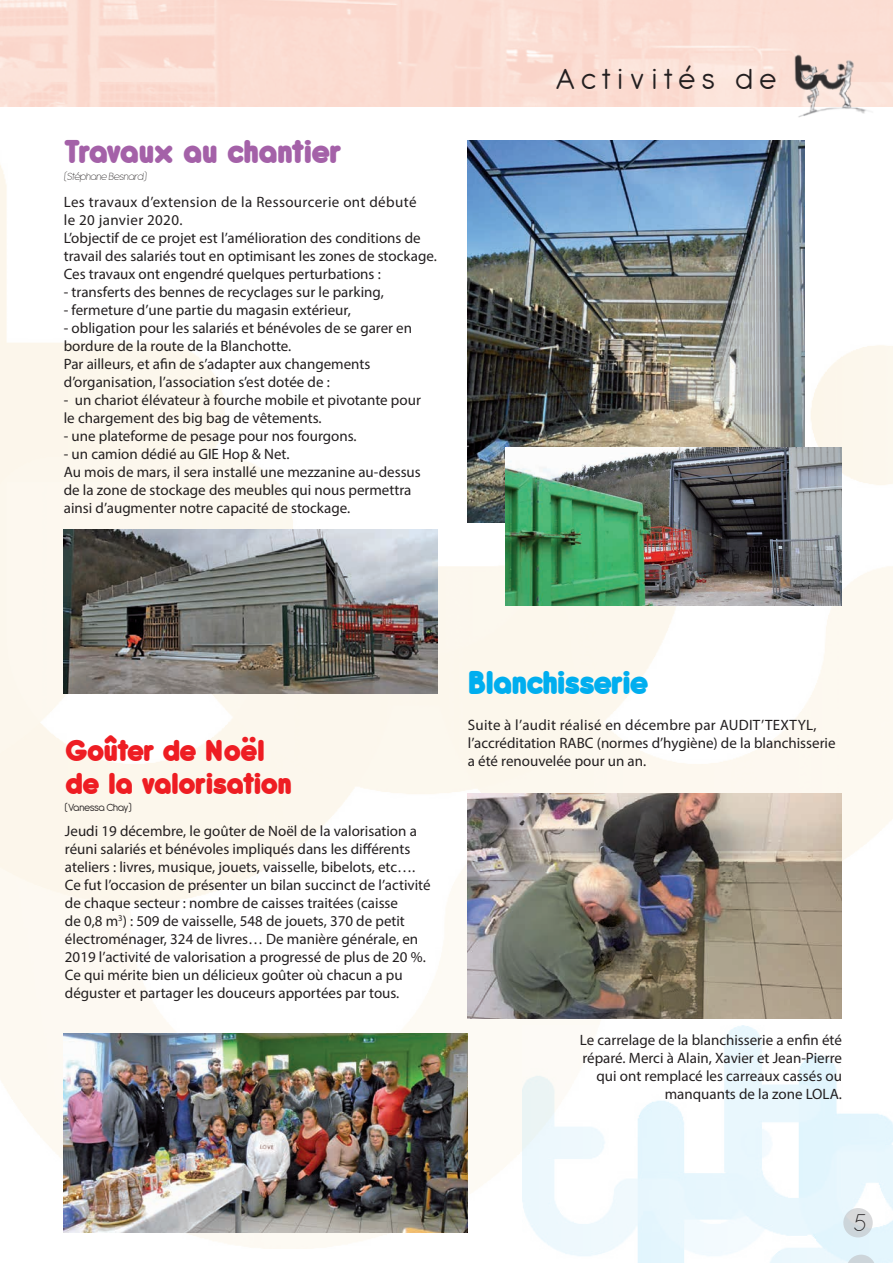
<style>
.page{position:relative;width:893px;height:1263px;background:#fff}
.page>*{position:absolute;margin:0;border:0;box-sizing:border-box;transform-origin:0 0}
.t1{font:800 36px "Antipasto";letter-spacing:-.05em;color:#a461a8}
.t2{font:800 36px "Antipasto";letter-spacing:-.06em;color:#00aeef}
.t3{font:800 33px/33px "Antipasto";letter-spacing:-.05em;color:#ee1d23}
.t4{font:31.5px "Antipasto";letter-spacing:.2em;color:#231f20}
.t5{font:200 25.5px "Antipasto";color:#231f20}
.t6{font:15px/18px "Myriad Pro";color:#231f20}
.t7{font:200 11.25px "Antipasto";color:#231f20}
.t8{font:11.25px "Antipasto";letter-spacing:-.045em;color:#231f20}
</style>
<div class="page">
<img style="left:0;top:140px;width:893px;height:1109px">
<img style="left:523px;top:1025px;width:370px;height:238px">
<svg style="left:835px;top:1254px;width:41px;height:9px"></svg>
<div style="left:843px;top:1208px;width:30px;height:29px;background:#d7d9da;border-radius:15px"></div>
<div style="left:0;top:0;width:893px;height:107px;background:#fbddd2"></div>
<img style="left:794px;top:53px;width:79px;height:64px">
<img style="left:468px;top:140px;width:336px;height:382px">
<img style="left:505px;top:447px;width:337px;height:158px">
<img style="left:64px;top:529px;width:374px;height:165px">
<img style="left:468px;top:793px;width:374px;height:225px">
<img style="left:64px;top:1033px;width:404px;height:200px">
<h1 class="t1" style="left:64px;top:129px;width:279px">Travaux au chantier</h1>
<p class="t7" style="left:64px;top:170px;width:86px">(Stéphane Besnard)</p>
<p class="t6" style="left:64px;top:193px;width:375px">Les travaux d’extension de la Ressourcerie ont débuté<br>le 20 janvier 2020.<br>L’objectif de ce projet est l’amélioration des conditions de travail des salariés tout en optimisant les zones de stockage.<br>Ces travaux ont engendré quelques perturbations :</p>
<p class="t6" style="left:64px;top:283px;width:322px">- transferts des bennes de recyclages sur le parking,</p>
<p class="t6" style="left:64px;top:301px;width:288px">- fermeture d’une partie du magasin extérieur,</p>
<p class="t6" style="left:64px;top:319px;width:350px">- obligation pour les salariés et bénévoles de se garer en bordure de la route de la Blanchotte.<br>Par ailleurs, et afin de s’adapter aux changements d’organisation, l’association s’est dotée de :</p>
<p class="t6" style="left:64px;top:391px;width:359px">- un chariot élévateur à fourche mobile et pivotante pour le chargement des big bag de vêtements.</p>
<p class="t6" style="left:64px;top:427px;width:294px">- une plateforme de pesage pour nos fourgons.</p>
<p class="t6" style="left:64px;top:445px;width:359px">- un camion dédié au GIE Hop &amp; Net.<br>Au mois de mars, il sera installé une mezzanine au-dessus de la zone de stockage des meubles qui nous permettra ainsi d’augmenter notre capacité de stockage.</p>
<h3 class="t4" style="left:556px;top:61px;width:223px">Activités de</h3>
<h2 class="t3" style="left:65px;top:734px;width:229px">Goûter de Noël de la valorisation</h2>
<p class="t8" style="left:65px;top:801px;width:68px">(Vanessa Chay)</p>
<p class="t6" style="left:65px;top:821px;width:367px">Jeudi 19 décembre, le goûter de Noël de la valorisation a réuni salariés et bénévoles impliqués dans les différents ateliers : livres, musique, jouets, vaisselle, bibelots, etc….<br>Ce fut l’occasion de présenter un bilan succinct de l’activité de chaque secteur : nombre de caisses traitées (caisse<br>de 0,8 m<sup>3</sup>) : 509 de vaisselle, 548 de jouets, 370 de petit électroménager, 324 de livres… De manière générale, en 2019 l’activité de valorisation a progressé de plus de 20 %.<br>Ce qui mérite bien un délicieux goûter où chacun a pu déguster et partager les douceurs apportées par tous.</p>
<h1 class="t2" style="left:468px;top:659px;width:183px">Blanchisserie</h1>
<p class="t6" style="left:468px;top:715px;width:369px">Suite à l’audit réalisé en décembre par AUDIT’TEXTYL, l’accréditation RABC (normes d’hygiène) de la blanchisserie a été renouvelée pour un an.</p>
<p class="t6" style="left:580px;top:1030px;width:263px;text-align:right">Le carrelage de la blanchisserie a enfin été réparé. Merci à Alain, Xavier et Jean-Pierre qui ont remplacé les carreaux cassés ou manquants de la zone LOLA.</p>
<h3 class="t5" style="left:853px;top:1208px;width:17px">5</h3>
</div>
